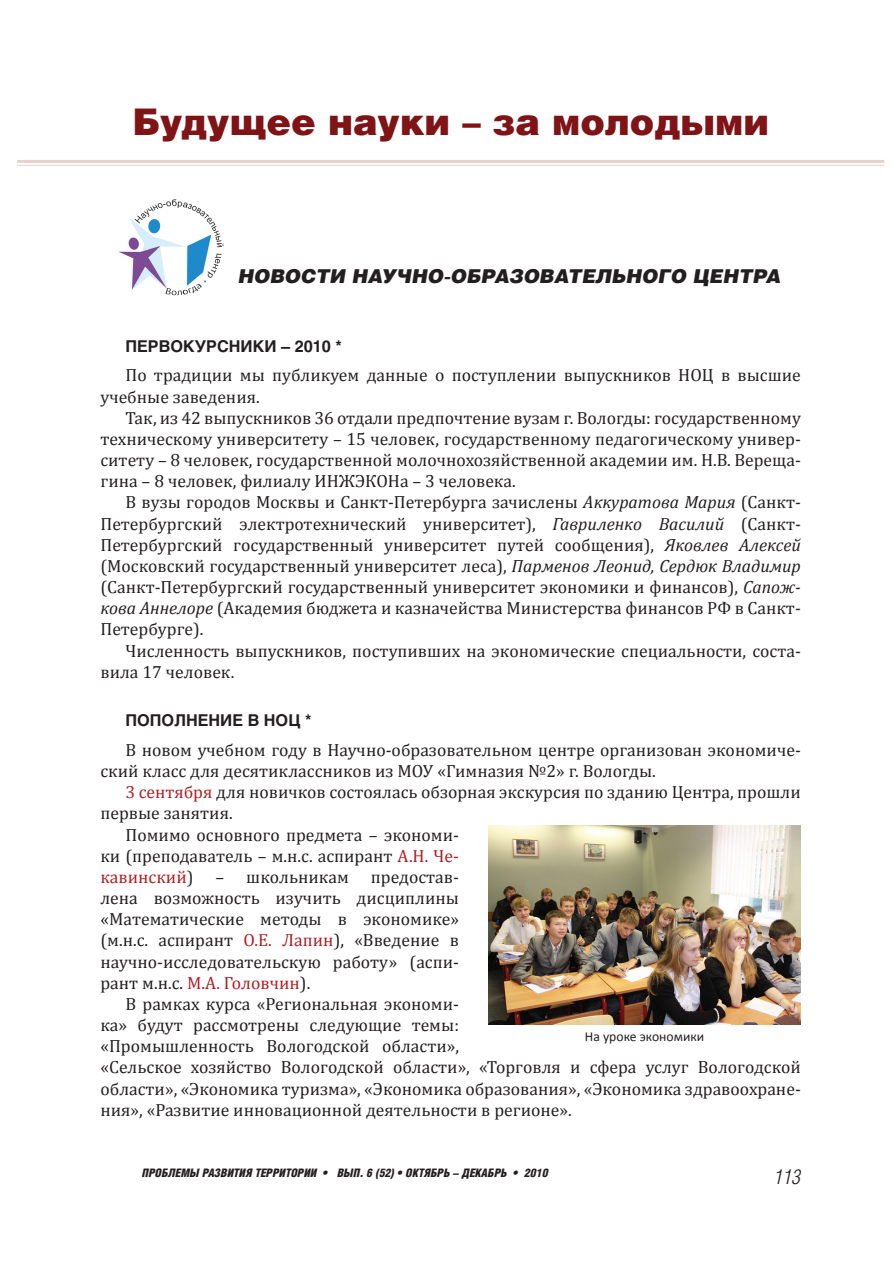
<style>
.page{position:relative;width:893px;height:1263px;background:#fff}
.page>*{position:absolute;margin:0;border:0;box-sizing:border-box;transform-origin:0 0}
.t1{font:900 36.75px "Helios";color:#7f1315}
.t2{font:italic 300 20.55px "Helios Cond";color:#231f20}
.t3{font:italic 900 19.05px "Helios";color:#231f20}
.t4{font:17.7px/21.1px "Cambria";color:#231f20}
.t5{font:700 16.2px "Helios";color:#231f20}
.t6{font:13.65px "Calibri";color:#231f20}
.t7{font:italic 900 11.7px "Helios Cond";color:#231f20}
.s1{font-style:italic}
.s2{color:#b01f23}
</style>
<div class="page">
<hr style="left:17px;top:160px;width:867px;height:3px;background:#e5d2cc">
<hr style="left:17px;top:165px;width:867px;height:1px;background:#e5d2cc">
<img style="left:119px;top:199px;width:105px;height:97px">
<img style="left:488px;top:825px;width:312px;height:199px">
<h1 class="t1" style="left:132px;top:100px;width:638px">Будущее науки – за молодыми</h1>
<p class="t3" style="left:237px;top:265px;width:544px">НОВОСТИ НАУЧНО-ОБРАЗОВАТЕЛЬНОГО ЦЕНТРА</p>
<p class="t5" style="left:125px;top:337px;width:218px">ПЕРВОКУРСНИКИ – 2010 *</p>
<p class="t4" style="left:100px;top:364px;width:702px;text-indent:25px">По традиции мы публикуем данные о поступлении выпускников НОЦ в высшие учебные заведения.</p>
<p class="t4" style="left:100px;top:407px;width:702px;text-align:justify;text-indent:25px">Так, из 42 выпускников 36 отдали предпочтение вузам г. Вологды: государственному техническому университету – 15 человек, государственному педагогическому универ&shy;ситету – 8 человек, государственной молочнохозяйственной академии им. Н.В. Вереща&shy;гина – 8 человек, филиалу ИНЖЭКОНа – 3 человека.</p>
<p class="t4" style="left:100px;top:491px;width:702px;text-align:justify;text-indent:25px">В вузы городов Москвы и Санкт-Петербурга зачислены <span class="s1">Аккуратова Мария</span> (Санкт-Петербургский электротехнический университет), <span class="s1">Гавриленко Василий</span> (Санкт-Петербургский государственный университет путей сообщения), <span class="s1">Яковлев Алексей </span>(Московский государственный университет леса), <span class="s1">Парменов Леонид, Сердюк Владимир </span>(Санкт-Петербургский государственный университет экономики и финансов), <span class="s1">Сапож&shy;кова Аннелоре</span> (Академия бюджета и казначейства Министерства финансов РФ в Санкт-Петербурге).</p>
<p class="t4" style="left:100px;top:640px;width:702px;text-indent:25px">Численность выпускников, поступивших на экономические специальности, соста&shy;вила 17 человек.</p>
<p class="t5" style="left:125px;top:711px;width:187px">ПОПОЛНЕНИЕ В НОЦ *</p>
<p class="t4" style="left:100px;top:739px;width:702px;text-indent:25px">В новом учебном году в Научно-образовательном центре организован экономиче&shy;ский класс для десятиклассников из МОУ «Гимназия №2» г. Вологды.</p>
<p class="t4" style="left:125px;top:781px;width:677px"><span class="s2">3 сентября</span> для новичков состоялась обзорная экскурсия по зданию Центра, прошли</p>
<p class="t4" style="left:100px;top:802px;width:134px">первые занятия.</p>
<p class="t4" style="left:125px;top:824px;width:335px">Помимо основного предмета – экономи-</p>
<p class="t4" style="left:100px;top:845px;width:360px">ки (преподаватель – м.н.с. аспирант <span class="s2">А.Н. Че-</span></p>
<p class="t4" style="left:100px;top:866px;width:360px"><span class="s2">кавинский</span>) – школьникам предостав-</p>
<p class="t4" style="left:100px;top:887px;width:360px">лена возможность изучить дисциплины</p>
<p class="t4" style="left:100px;top:908px;width:360px">«Математические методы в экономике»</p>
<p class="t4" style="left:100px;top:929px;width:360px">(м.н.с. аспирант <span class="s2">О.Е. Лапин</span>), «Введение в</p>
<p class="t4" style="left:100px;top:951px;width:360px">научно-исследовательскую работу» (аспи-</p>
<p class="t4" style="left:100px;top:972px;width:211px">рант м.н.с. <span class="s2">М.А. Головчин</span>).</p>
<p class="t4" style="left:125px;top:993px;width:335px">В рамках курса «Региональная экономи-</p>
<p class="t4" style="left:100px;top:1014px;width:360px">ка» будут рассмотрены следующие темы:</p>
<p class="t4" style="left:100px;top:1035px;width:360px">«Промышленность Вологодской области»,</p>
<p class="t4" style="left:100px;top:1056px;width:702px">«Сельское хозяйство Вологодской области», «Торговля и сфера услуг Вологодской</p>
<p class="t4" style="left:100px;top:1078px;width:702px">области», «Экономика туризма», «Экономика образования», «Экономика здравоохране-</p>
<p class="t4" style="left:100px;top:1099px;width:473px">ния», «Развитие инновационной деятельности в регионе».</p>
<p class="t6" style="left:585px;top:1031px;width:121px">На уроке экономики</p>
<p class="t7" style="left:142px;top:1166px;width:407px">ПРОБЛЕМЫ РАЗВИТИЯ ТЕРРИТОРИИ • ВЫП. 6 (52) • ОКТЯБРЬ – ДЕКАБРЬ • 2010</p>
<p class="t2" style="left:774px;top:1165px;width:28px">113</p>
</div>
